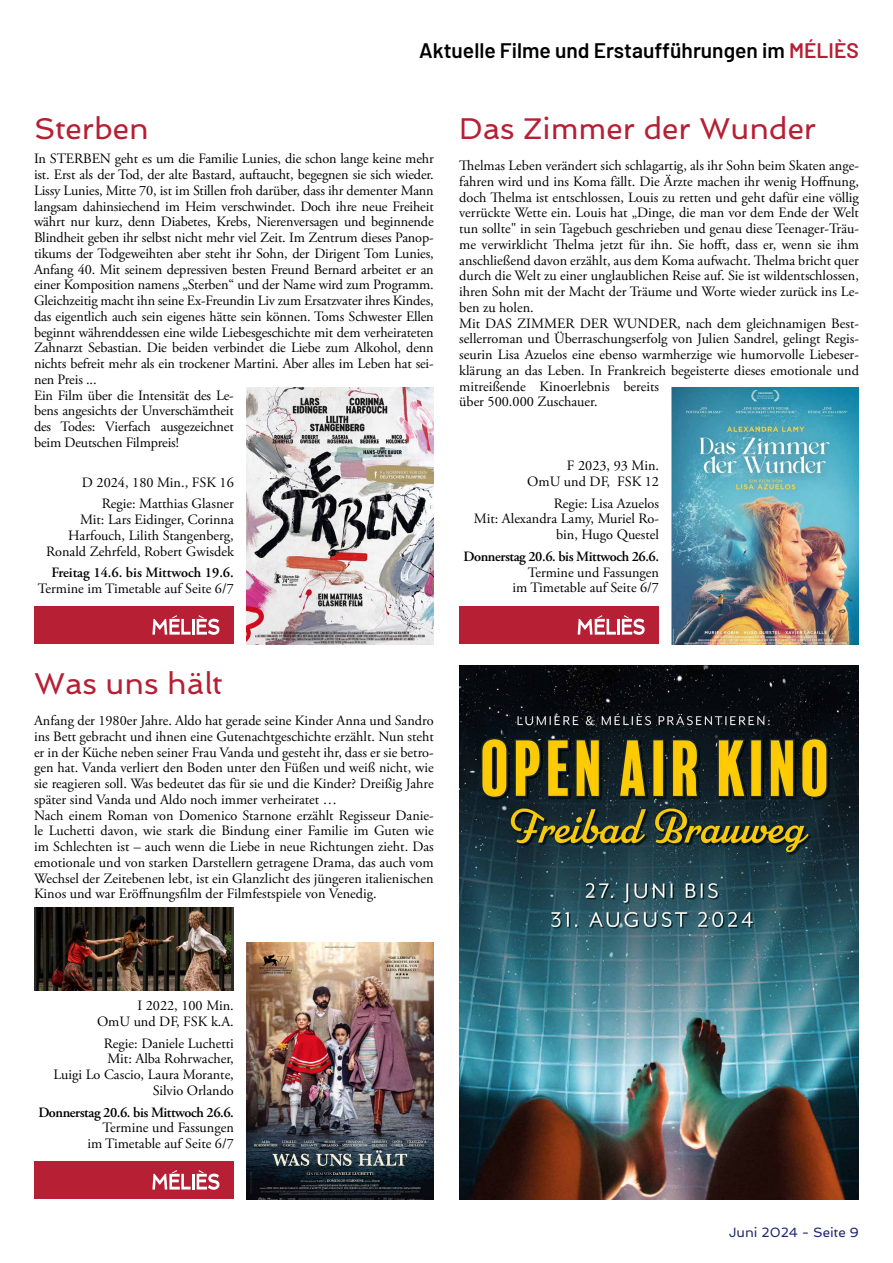
<style>
.page{position:relative;width:893px;height:1263px;background:#fff}
.page>*{position:absolute;margin:0;border:0;box-sizing:border-box;transform-origin:0 0}
.t1{font:30px "Spinnaker";color:#b61f34}
.t2{font:600 21px "Barlow";color:#000}
.t3{font:14.25px/15.8px "Adobe Garamond Pro";color:#000;text-align:right}
.t4{font:600 14.25px "Adobe Garamond Pro";letter-spacing:-.03em;color:#000}
.t5{font:600 14.25px "Adobe Garamond Pro";color:#000}
.t6{font:13.5px "Spinnaker";color:#20286d}
.s1{color:#b61f34}
</style>
<div class="page">
<img style="left:247px;top:388px;width:187px;height:256px">
<img style="left:247px;top:943px;width:187px;height:256px">
<img style="left:672px;top:388px;width:187px;height:256px">
<div style="left:459px;top:606px;width:200px;height:38px;background:#b61f34"></div>
<svg style="left:578px;top:615px;width:38px;height:20px"></svg>
<hr style="left:617px;top:619px;width:3px;height:16px;background:#fff">
<svg style="left:622px;top:615px;width:23px;height:20px"></svg>
<div style="left:34px;top:606px;width:200px;height:38px;background:#b61f34"></div>
<svg style="left:152px;top:615px;width:39px;height:20px"></svg>
<hr style="left:192px;top:619px;width:3px;height:16px;background:#fff">
<svg style="left:197px;top:615px;width:22px;height:20px"></svg>
<div style="left:34px;top:1161px;width:200px;height:38px;background:#b61f34"></div>
<svg style="left:152px;top:1170px;width:39px;height:19px"></svg>
<hr style="left:192px;top:1174px;width:3px;height:15px;background:#fff">
<svg style="left:197px;top:1170px;width:22px;height:20px"></svg>
<img style="left:34px;top:908px;width:200px;height:83px">
<img style="left:459px;top:665px;width:400px;height:534px">
<h2 class="t2" style="left:419px;top:35px;width:441px">Aktuelle Filme und Erstaufführungen im <span class="s1">MÉLIÈS</span></h2>
<h1 class="t1" style="left:34px;top:111px;width:116px">Sterben</h1>
<p class="t3" style="left:34px;top:152px;width:401px;text-align:left">In STERBEN geht es um die Familie Lunies, die schon lange keine mehr ist. Erst als der Tod, der alte Bastard, auftaucht, begegnen sie sich wieder.<br>Lissy Lunies, Mitte 70, ist im Stillen froh darüber, dass ihr dementer Mann langsam dahinsiechend im Heim verschwindet. Doch ihre neue Freiheit währt nur kurz, denn Diabetes, Krebs, Nierenversagen und beginnende Blindheit geben ihr selbst nicht mehr viel Zeit. Im Zentrum dieses Panop&shy;tikums der Todgeweihten aber steht ihr Sohn, der Dirigent Tom Lunies, Anfang 40. Mit seinem depressiven besten Freund Bernard arbeitet er an einer Komposition namens „Sterben“ und der Name wird zum Programm.<br>Gleichzeitig macht ihn seine Ex-Freundin Liv zum Ersatzvater ihres Kindes, das eigentlich auch sein eigenes hätte sein können. Toms Schwester Ellen beginnt währenddessen eine wilde Liebesgeschichte mit dem verheirateten Zahnarzt Sebastian. Die beiden verbindet die Liebe zum Alkohol, denn nichts befreit mehr als ein trockener Martini. Aber alles im Leben hat sei&shy;nen Preis ...<br>Ein Film über die Intensität des Le-<br>bens angesichts der Unverschämtheit<br>des Todes: Vierfach ausgezeichnet<br>beim Deutschen Filmpreis!</p>
<p class="t3" style="left:82px;top:472px;width:153px;line-height:21.8px">D 2024, 180 Min., FSK 16<br>Regie: Matthias Glasner</p>
<p class="t3" style="left:46px;top:512px;width:189px">Mit: Lars Eidinger, Corinna<br>Harfouch, Lilith Stangenberg,<br>Ronald Zehrfeld, Robert Gwisdek</p>
<p class="t5" style="left:51px;top:565px;width:184px">Freitag 14.6. bis Mittwoch 19.6.</p>
<p class="t3" style="left:38px;top:581px;width:198px">Termine im Timetable auf Seite 6/7</p>
<h1 class="t1" style="left:459px;top:111px;width:359px">Das Zimmer der Wunder</h1>
<p class="t3" style="left:459px;top:158px;width:401px;text-align:left">Thelmas Leben verändert sich schlagartig, als ihr Sohn beim Skaten ange&shy;fahren wird und ins Koma fällt. Die Ärzte machen ihr wenig Hoffnung, doch Thelma ist entschlossen, Louis zu retten und geht dafür eine völlig verrückte Wette ein. Louis hat „Dinge, die man vor dem Ende der Welt tun sollte" in sein Tagebuch geschrieben und genau diese Teenager-Träu&shy;me verwirklicht Thelma jetzt für ihn. Sie hofft, dass er, wenn sie ihm anschließend davon erzählt, aus dem Koma aufwacht. Thelma bricht quer durch die Welt zu einer unglaublichen Reise auf. Sie ist wildentschlossen, ihren Sohn mit der Macht der Träume und Worte wieder zurück ins Le&shy;ben zu holen.<br>Mit DAS ZIMMER DER WUNDER, nach dem gleichnamigen Best&shy;sellerroman und Überraschungserfolg von Julien Sandrel, gelingt Regis&shy;seurin Lisa Azuelos eine ebenso warmherzige wie humorvolle Liebeser&shy;klärung an das Leben. In Frankreich begeisterte dieses emotionale und mitreißende Kinoerlebnis bereits<br>über 500.000 Zuschauer.</p>
<p class="t3" style="left:527px;top:458px;width:133px">F 2023, 93 Min.<br>OmU und DF, FSK 12</p>
<p class="t3" style="left:474px;top:496px;width:187px">Regie: Lisa Azuelos<br>Mit: Alexandra Lamy, Muriel Ro&shy;bin, Hugo Questel</p>
<p class="t4" style="left:464px;top:548px;width:197px">Donnerstag 20.6. bis Mittwoch 26.6.</p>
<p class="t3" style="left:513px;top:565px;width:148px">Termine und Fassungen im Timetable auf Seite 6/7</p>
<h1 class="t1" style="left:34px;top:665px;width:190px">Was uns hält</h1>
<p class="t3" style="left:34px;top:713px;width:401px;text-align:left">Anfang der 1980er Jahre. Aldo hat gerade seine Kinder Anna und Sandro ins Bett gebracht und ihnen eine Gutenachtgeschichte erzählt. Nun steht er in der Küche neben seiner Frau Vanda und gesteht ihr, dass er sie betro&shy;gen hat. Vanda verliert den Boden unter den Füßen und weiß nicht, wie sie reagieren soll. Was bedeutet das für sie und die Kinder? Dreißig Jahre später sind Vanda und Aldo noch immer verheiratet …<br>Nach einem Roman von Domenico Starnone erzählt Regisseur Danie&shy;le Luchetti davon, wie stark die Bindung einer Familie im Guten wie im Schlechten ist – auch wenn die Liebe in neue Richtungen zieht. Das emotionale und von starken Darstellern getragene Drama, das auch vom Wechsel der Zeitebenen lebt, ist ein Glanzlicht des jüngeren italienischen Kinos und war Eröffnungsfilm der Filmfestspiele von Venedig.</p>
<p class="t3" style="left:97px;top:998px;width:138px">I 2022, 100 Min.<br>OmU und DF, FSK k.A.</p>
<p class="t3" style="left:53px;top:1036px;width:182px">Regie: Daniele Luchetti<br>Mit: Alba Rohrwacher,<br>Luigi Lo Cascio, Laura Morante,<br>Silvio Orlando</p>
<p class="t4" style="left:38px;top:1104px;width:197px">Donnerstag 20.6. bis Mittwoch 26.6.</p>
<p class="t3" style="left:87px;top:1120px;width:148px">Termine und Fassungen im Timetable auf Seite 6/7</p>
<p class="t6" style="left:729px;top:1225px;width:132px">Juni 2024 - Seite 9</p>
</div>
